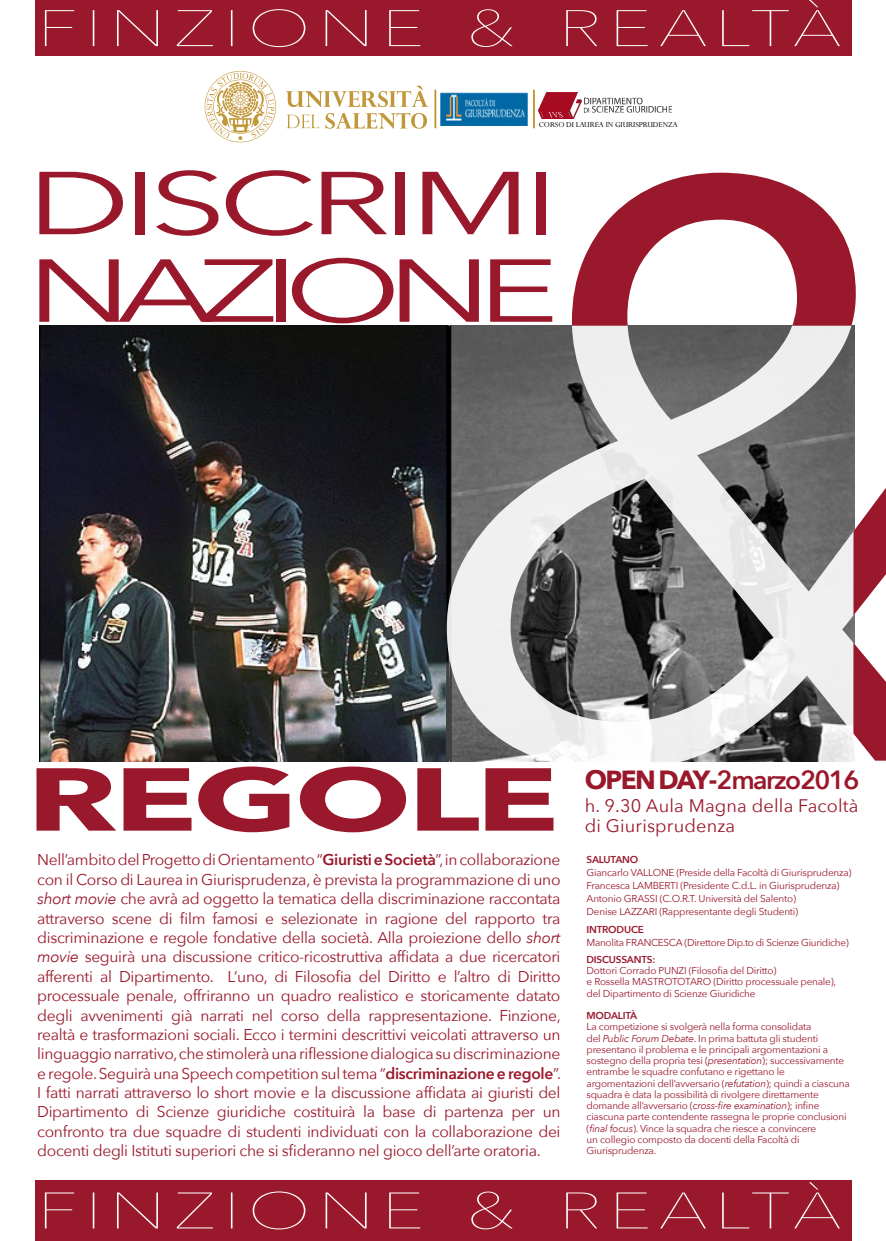
<style>
.page{position:relative;width:886px;height:1241px;background:#fff}
.page>*{position:absolute;margin:0;border:0;box-sizing:border-box;transform-origin:0 0}
.t1{font:88.12px/87.5px "Avenir Next";letter-spacing:-.065em;color:#9a182b;scale:1.56 1}
.t2{font:700 88.12px "Avenir Next";letter-spacing:-.03em;color:#9a182b;scale:1.56 1}
.t3{font:600 26.25px "Avenir Next";letter-spacing:-.06em;color:#9a182b}
.t4{font:18.12px/19.4px "Avenir Next";letter-spacing:.01em;color:#9a182b}
.t5{font:15.62px/19.4px "Avenir Next";letter-spacing:-.02em;color:#9a182b;text-align:justify}
.t6{font:10px/11.2px "Avenir Next";letter-spacing:-.02em;color:#9a182b}
.t7{font:600 10px "Avenir Next";letter-spacing:-.02em;color:#9a182b}
.t8{font:8.44px "Perpetua";letter-spacing:-.01em;color:#000}
.s1{font-weight:600}
.s2{font-style:italic}
.s3{font-weight:700}
</style>
<div class="page">
<img style="left:39px;top:325px;width:408px;height:436px">
<div style="left:35px;top:1180px;width:816px;height:60px;background:#9a182b"></div>
<div style="left:35px;top:0;width:816px;height:55px;background:#9a182b"></div>
<svg style="left:45px;top:1182px;width:795px;height:47px"></svg>
<svg style="left:45px;top:0;width:795px;height:47px"></svg>
<svg style="left:446px;top:326px;width:1px;height:336px"></svg>
<svg style="left:446px;top:662px;width:1px;height:99px"></svg>
<svg style="left:447px;top:325px;width:89px;height:437px"></svg>
<svg style="left:536px;top:173px;width:350px;height:589px"></svg>
<hr style="left:434px;top:90px;width:2px;height:38px;background:#bd8f29">
<hr style="left:533px;top:90px;width:2px;height:38px;background:#bd8f29">
<svg style="left:286px;top:86px;width:142px;height:21px"></svg>
<svg style="left:325px;top:113px;width:102px;height:16px"></svg>
<svg style="left:287px;top:115px;width:32px;height:13px"></svg>
<svg style="left:205px;top:71px;width:71px;height:71px"></svg>
<img style="left:441px;top:93px;width:87px;height:32px">
<img style="left:538px;top:92px;width:134px;height:27px">
<p class="t8" style="left:539px;top:119px;width:140px">Corso di lAurea in Giurisprudenza</p>
<h1 class="t1" style="left:26px;top:156px;width:343px">DISCRIMI<br>NAZIONE</h1>
<h1 class="t2" style="left:26px;top:723px;width:343px">REGOLE</h1>
<p class="t5" style="left:37px;top:849px;width:525px">Nell’ambito del Progetto di Orientamento “<span class="s1">Giuristi e Società</span>”, in collaborazione con il Corso di Laurea in Giurisprudenza, è prevista la programmazione di uno <span class="s2">short movie</span> che avrà ad oggetto la tematica della discriminazione raccontata attraverso scene di film famosi e selezionate in ragione del rapporto tra discriminazione e regole fondative della società. Alla proiezione dello <span class="s2">short movie</span> seguirà una discussione critico-ricostruttiva affidata a due ricercatori afferenti al Dipartimento. L’uno, di Filosofia del Diritto e l’altro di Diritto processuale penale, offriranno un quadro realistico e storicamente datato degli avvenimenti già narrati nel corso della rappresentazione. Finzione, realtà e trasformazioni sociali. Ecco i termini descrittivi veicolati attraverso un linguaggio narrativo, che stimolerà una riflessione dialogica su discriminazione e regole. Seguirà una Speech competition sul tema “<span class="s1">discriminazione e regole</span>”.<br>I fatti narrati attraverso lo short movie e la discussione affidata ai giuristi del Dipartimento di Scienze giuridiche costituirà la base di partenza per un confronto tra due squadre di studenti individuati con la collaborazione dei docenti degli Istituti superiori che si sfideranno nel gioco dell’arte oratoria.</p>
<p class="t7" style="left:586px;top:850px;width:53px">Salutano</p>
<h2 class="t3" style="left:585px;top:757px;width:276px"><span class="s3">OPEN DAY -</span> 2 marzo 2016</h2>
<p class="t4" style="left:585px;top:795px;width:275px">h. 9.30 Aula Magna della Facoltà di Giurisprudenza</p>
<p class="t6" style="left:586px;top:865px;width:266px;line-height:13px;text-indent:90px">(Preside della Facoltà di Giurisprudenza)<br>Francesca Lam berti (Presidente C.d.L. in Giurisprudenza)<br>Antonio Grassi</p>
<p class="t6" style="left:586px;top:866px;width:58px">Giancarlo Vallone</p>
<p class="t6" style="left:660px;top:892px;width:138px">(C.O.R.T. Università del Salento)</p>
<p class="t6" style="left:586px;top:905px;width:45px">Denise Lazzari</p>
<p class="t6" style="left:659px;top:905px;width:140px">(Rappresentante degli Studenti)</p>
<p class="t7" style="left:586px;top:921px;width:59px">Introduce</p>
<p class="t6" style="left:586px;top:936px;width:53px">Manolita Francesca</p>
<p class="t6" style="left:684px;top:936px;width:166px">(Direttore Dip.to di Scienze Giuridiche)</p>
<p class="t7" style="left:586px;top:950px;width:70px">Discussants:</p>
<p class="t6" style="left:586px;top:964px;width:84px">Dottori Corrado Punzi</p>
<p class="t6" style="left:586px;top:964px;width:191px;text-indent:102px">(Filosofia del Diritto) e Rossella Mastrototaro</p>
<p class="t6" style="left:586px;top:975px;width:251px;text-indent:127px">(Diritto processuale penale), del Dipartimento di Scienze Giuridiche</p>
<p class="t7" style="left:586px;top:1006px;width:17px">MODAL</p>
<p class="t7" style="left:623px;top:1006px;width:16px">ITà</p>
<p class="t6" style="left:586px;top:1020px;width:265px">La competizione si svolgerà nella forma consolidata<br>del <span class="s2">Public Forum Debate</span>. In prima battuta gli studenti presentano il problema e le principali argomentazioni a sostegno della propria tesi (<span class="s2">presentation</span>); successivamente entrambe le squadre confutano e rigettano le argomentazioni dell’avversario (<span class="s2">refutation</span>); quindi a ciascuna squadra è data la possibilità di rivolgere direttamente domande all’avversario (<span class="s2">cross-fire examination</span>); infine ciascuna parte contendente rassegna le proprie conclusioni (<span class="s2">final focus</span>). Vince la squadra che riesce a convincere<br>un collegio composto da docenti della Facoltà di Giurisprudenza.</p>
</div>
